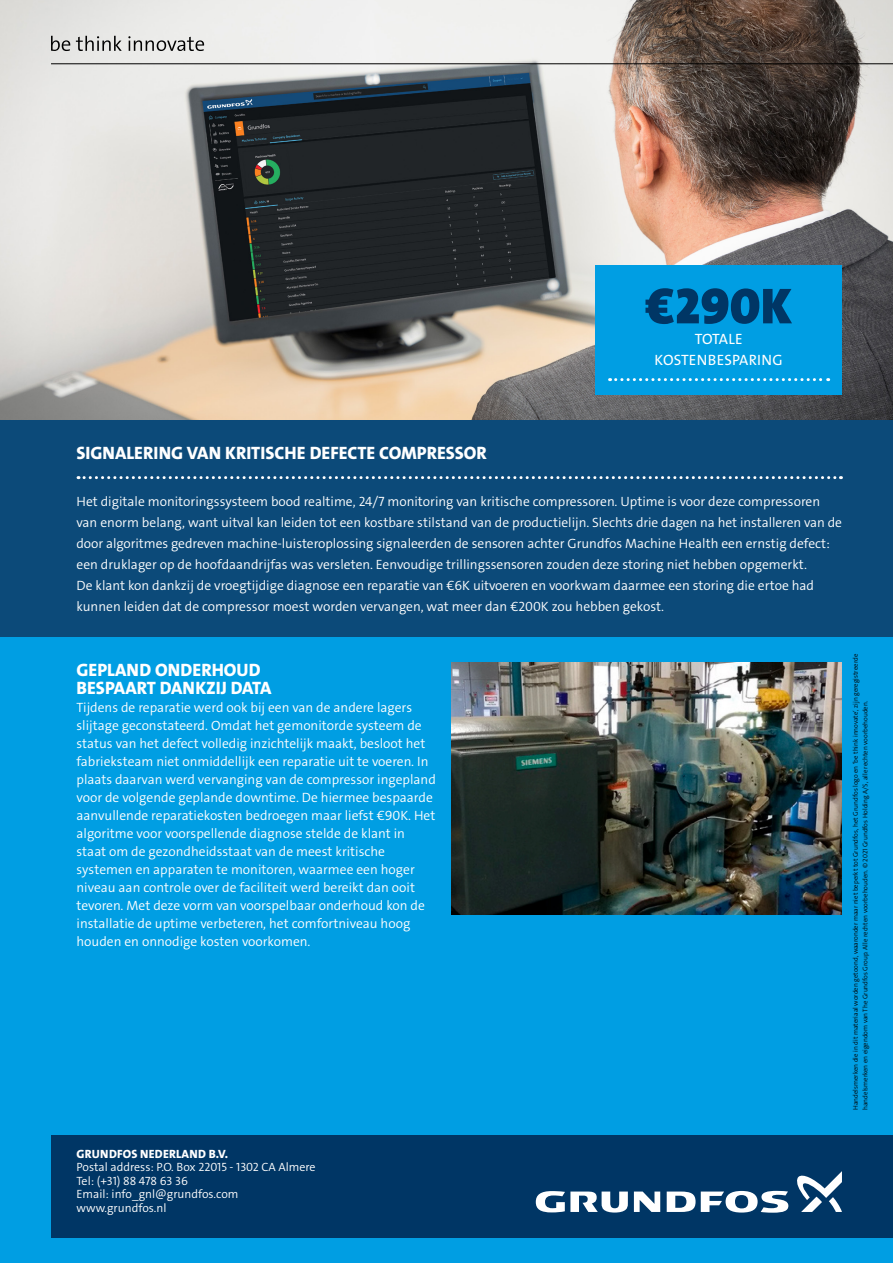
<style>
.page{position:relative;width:893px;height:1263px;background:#fff}
.page>*{position:absolute;margin:0;border:0;box-sizing:border-box;transform-origin:0 0}
.t1{font:51px "Grundfos The Sans V2 OT 9 BL";color:#003665}
.t2{font:18px/18px "Grundfos The Sans V2 OT 8 XB";color:#fff}
.t3{font:15px/21px "Grundfos The Sans V2 OT 5 R";letter-spacing:.015em;color:#fff;text-align:center}
.t4{font:13.5px/18px "Grundfos The Sans V2 OT 4 SL";color:#fff}
.t5{font:12px/13.5px "Grundfos The Sans V2 OT 4 SL";color:#fff}
.t6{font:12px "Grundfos The Sans V2 OT 8 XB";letter-spacing:.015em;color:#fff}
.t7{font:6.75px/9.8px "Grundfos The Sans V2 OT 4 SL";color:#000}
</style>
<div class="page">
<img style="left:0;top:0;width:893px;height:421px">
<div style="left:0;top:577px;width:893px;height:686px;background:#009ee3"></div>
<div style="left:0;top:421px;width:893px;height:216px;background:#0c4a79"></div>
<svg style="left:78px;top:476px;width:763px;height:3px"></svg>
<div style="left:51px;top:1135px;width:842px;height:102px;background:#003665"></div>
<hr style="left:51px;top:63px;width:842px;height:1px;background:#000">
<svg style="left:634px;top:1191px;width:26px;height:21px"></svg>
<svg style="left:536px;top:1191px;width:92px;height:21px"></svg>
<svg style="left:667px;top:1191px;width:121px;height:22px"></svg>
<svg style="left:797px;top:1171px;width:45px;height:41px"></svg>
<svg style="left:51px;top:36px;width:19px;height:15px"></svg>
<svg style="left:76px;top:36px;width:46px;height:15px"></svg>
<svg style="left:128px;top:36px;width:76px;height:15px"></svg>
<img style="left:452px;top:663px;width:390px;height:251px">
<div style="left:595px;top:265px;width:247px;height:130px;background:#009ee3"></div>
<svg style="left:610px;top:378px;width:219px;height:3px"></svg>
<h1 class="t1" style="left:645px;top:273px;width:149px">€290K</h1>
<p class="t3" style="left:655px;top:329px;width:130px">TOTALE<br>KOSTENBESPARING</p>
<h2 class="t2" style="left:77px;top:444px;width:412px">SIGNALERING VAN KRITISCHE DEFECTE COMPRESSOR</h2>
<p class="t4" style="left:77px;top:491px;width:767px;line-height:21px">Het digitale monitoringssysteem bood realtime, 24/7 monitoring van kritische compressoren. Uptime is voor deze compressoren van enorm belang, want uitval kan leiden tot een kostbare stilstand van de productielijn. Slechts drie dagen na het installeren van de door algoritmes gedreven machine-luisteroplossing signaleerden de sensoren achter Grundfos Machine Health een ernstig defect: een druklager op de hoofdaandrijfas was versleten. Eenvoudige trillingssensoren zouden deze storing niet hebben opgemerkt.<br>De klant kon dankzij de vroegtijdige diagnose een reparatie van €6K uitvoeren en voorkwam daarmee een storing die ertoe had kunnen leiden dat de compressor moest worden vervangen, wat meer dan €200K zou hebben gekost.</p>
<h2 class="t2" style="left:77px;top:661px;width:197px">GEPLAND ONDERHOUD<br>BESPAART DANKZIJ DATA</h2>
<p class="t4" style="left:77px;top:698px;width:361px">Tijdens de reparatie werd ook bij een van de andere lagers slijtage geconstateerd. Omdat het gemonitorde systeem de status van het defect volledig inzichtelijk maakt, besloot het fabrieksteam niet onmiddellijk een reparatie uit te voeren. In plaats daarvan werd vervanging van de compressor ingepland voor de volgende geplande downtime. De hiermee bespaarde aanvullende reparatiekosten bedroegen maar liefst €90K. Het algoritme voor voorspellende diagnose stelde de klant in staat om de gezondheidsstaat van de meest kritische systemen en apparaten te monitoren, waarmee een hoger niveau aan controle over de faciliteit werd bereikt dan ooit tevoren. Met deze vorm van voorspelbaar onderhoud kon de installatie de uptime verbeteren, het comfortniveau hoog houden en onnodige kosten voorkomen.</p>
<p class="t7" style="left:851px;top:1110px;width:457px;rotate:-90deg">Handelsmerken die in dit materiaal worden getoond, waaronder maar niet beperkt tot Grundfos, het Grundfos logo en ‘be think innovate‘, zijn geregistreerde handelsmerken en eigendom van The Grundfos Group. Alle rechten voorbehouden. © 2021 Grundfos Holding A/S, alle rechten voorbehouden.</p>
<p class="t6" style="left:77px;top:1146px;width:153px">GRUNDFOS NEDERLAND B.V.</p>
<p class="t5" style="left:77px;top:1161px;width:241px">Postal address: P.O. Box 22015 - 1302 CA Almere<br>Tel: (+31) 88 478 63 36<br>Email: info_gnl@grundfos.com www.grundfos.nl</p>
</div>
